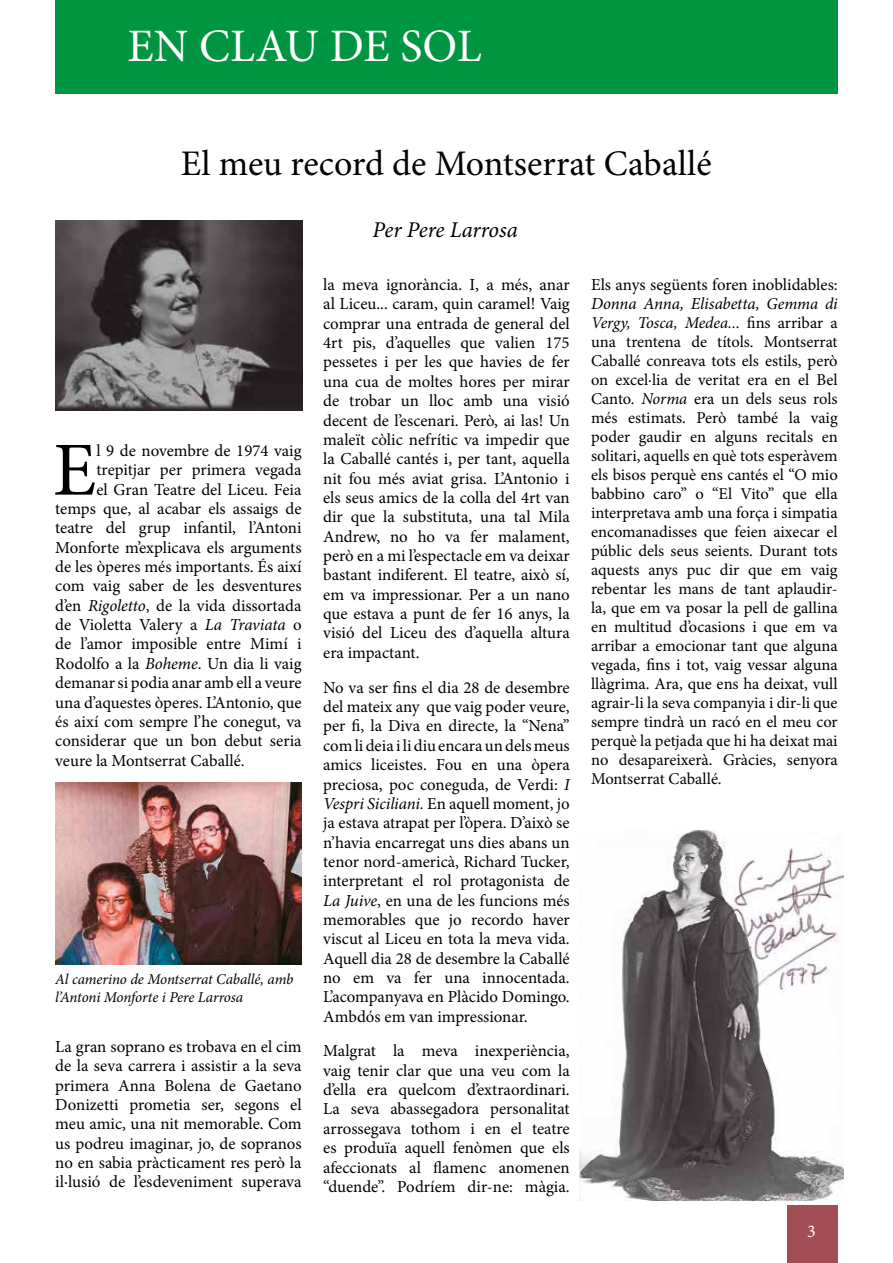
<style>
.page{position:relative;width:893px;height:1263px;background:#fff}
.page>*{position:absolute;margin:0;border:0;box-sizing:border-box;transform-origin:0 0}
.t1{font:76.35px "Minion Pro";color:#000}
.t2{font:46.5px "Minion Pro";color:#fff}
.t3{font:36px "Minion Pro";color:#000}
.t4{font:italic 22.5px "Minion Pro";letter-spacing:-.005em;color:#000}
.t5{font:18px "Minion Pro";color:#fff}
.t6{font:16.95px "Minion Pro";color:#000}
.t7{font:16.8px/19.4px "Minion Pro";color:#000;text-align:justify}
.t8{font:16.5px/18.9px "Minion Pro";color:#000;text-align:justify}
.t9{font:italic 15px/18px "Minion Pro";letter-spacing:-.01em;color:#000}
.s1{font-style:italic}
.s2{font-size:16.95px}
.s3{font-style:italic;font-size:16.5px}
</style>
<div class="page">
<div style="left:55px;top:0;width:783px;height:94px;background:#009641"></div>
<div style="left:787px;top:1205px;width:51px;height:58px;background:#a44d54"></div>
<img style="left:55px;top:220px;width:247px;height:190px">
<img style="left:55px;top:782px;width:247px;height:182px">
<img style="left:579px;top:831px;width:265px;height:369px">
<h2 class="t2" style="left:128px;top:15px;width:356px">EN CLAU DE SOL</h2>
<h3 class="t3" style="left:181px;top:139px;width:532px">El meu record de Montserrat Caballé</h3>
<h1 class="t1" style="left:53px;top:419px;width:45px">E</h1>
<p class="t7" style="left:96px;top:441px;width:207px">l 9 de novembre de 1974 vaig</p>
<p class="t7" style="left:96px;top:460px;width:207px">trepitjar per primera vegada</p>
<p class="t7" style="left:96px;top:480px;width:207px">el Gran Teatre del Liceu. Feia</p>
<p class="t7" style="left:55px;top:499px;width:248px">temps que, al acabar els assaigs de</p>
<p class="t7" style="left:55px;top:518px;width:248px">teatre del grup infantil, l’Antoni</p>
<p class="t7" style="left:55px;top:538px;width:248px">Monforte m’explicava els arguments</p>
<p class="t7" style="left:55px;top:557px;width:248px">de les òperes més importants. És així</p>
<p class="t7" style="left:55px;top:576px;width:248px">com vaig saber de les desventures</p>
<p class="t7" style="left:55px;top:596px;width:248px">d’en <span class="s1">Rigoletto</span>, de la vida dissortada</p>
<p class="t7" style="left:55px;top:615px;width:248px">de Violetta Valery a <span class="s1">La Traviata</span> o</p>
<p class="t7" style="left:55px;top:634px;width:248px">de l’amor imposible entre Mimí i</p>
<p class="t7" style="left:55px;top:654px;width:248px">Rodolfo a la <span class="s1">Boheme</span>. Un dia li vaig</p>
<p class="t7" style="left:55px;top:673px;width:248px">demanar si podia anar amb ell a veure</p>
<p class="t7" style="left:55px;top:692px;width:248px">una d’aquestes òperes. L’Antonio, que</p>
<p class="t7" style="left:55px;top:712px;width:248px">és així com sempre l’he conegut, va</p>
<p class="t7" style="left:55px;top:731px;width:248px">considerar que un bon debut seria</p>
<p class="t7" style="left:55px;top:751px;width:191px">veure la Montserrat Caballé.</p>
<p class="t9" style="left:55px;top:970px;width:240px">Al camerino de Montserrat Caballé, amb l’Antoni Monforte i Pere Larrosa</p>
<p class="t7" style="left:55px;top:1037px;width:248px">La gran soprano es trobava en el cim de la seva carrera i assistir a la seva primera Anna Bolena de Gaetano Donizetti prometia ser, segons el meu amic, una nit memorable. Com us podreu imaginar, jo, de sopranos no en sabia pràcticament res però la</p>
<p class="t6" style="left:55px;top:1171px;width:248px">il·lusió de l’esdeveniment superava</p>
<h3 class="t4" style="left:372px;top:214px;width:147px">Per Pere Larrosa</h3>
<p class="t6" style="left:323px;top:273px;width:248px">la meva ignorància. I, a més, anar</p>
<p class="t7" style="left:323px;top:294px;width:248px"><span class="s2">al</span> Liceu... caram, quin caramel! Vaig comprar una entrada de general del 4rt pis, d’aquelles que valien 175 pessetes i per les que havies de fer una cua de moltes hores per mirar de trobar un lloc amb una visió decent de l’escenari. Però, ai las! Un maleït còlic nefrític va impedir que la Caballé cantés i, per tant, aquella nit fou més aviat grisa. L’Antonio i els seus amics de la colla del 4rt van dir que la substituta, una tal Mila Andrew, no ho va fer malament, però en a mi l’espectacle em va deixar bastant indiferent. El teatre, això sí, em va impressionar. Per a un nano que estava a punt de fer 16 anys, la visió del Liceu des d’aquella altura era impactant.</p>
<p class="t7" style="left:323px;top:678px;width:248px">No va ser fins el dia 28 de desembre del mateix any que vaig poder veure, per fi, la Diva en directe, la “Nena” com li deia i li diu encara un dels meus amics liceistes. Fou en una òpera preciosa, poc coneguda, de Verdi: <span class="s1">I Vespri Siciliani.</span> En aquell moment, jo ja estava atrapat per l’òpera. D’això se n’havia encarregat uns dies abans un tenor nord-americà, Richard Tucker, interpretant el rol protagonista de <span class="s1">La Juive</span>, en una de les funcions més memorables que jo recordo haver viscut al Liceu en tota la meva vida.<br>Aquell dia 28 de desembre la Caballé no em va fer una innocentada.<br>L’acompanyava en Plàcido Domingo.<br>Ambdós em van impressionar.</p>
<p class="t7" style="left:323px;top:1041px;width:248px">Malgrat la meva inexperiència, vaig tenir clar que una veu com la d’ella era quelcom d’extraordinari.<br>La seva abassegadora personalitat arrossegava tothom i en el teatre es produïa aquell fenòmen que els afeccionats al flamenc anomenen “duende”. Podríem dir-ne: màgia.</p>
<p class="t7" style="left:591px;top:275px;width:248px">Els anys següents foren inoblidables:<br><span class="s1">Donna Anna, Elisabetta,</span> <span class="s3">Gemma di</span></p>
<p class="t8" style="left:591px;top:313px;width:248px"><span class="s1">Vergy, Tosca, Medea..</span>. fins arribar a una trentena de títols. Montserrat Caballé conreava tots els estils, però on excel·lia de veritat era en el Bel Canto. <span class="s1">Norma</span> era un dels seus rols més estimats. Però també la vaig poder gaudir en alguns recitals en solitari, aquells en què tots esperàvem els bisos perquè ens cantés el “O mio babbino caro” o “El Vito” que ella interpretava amb una força i simpatia encomanadisses que feien aixecar el públic dels seus seients. Durant tots aquests anys puc dir que em vaig rebentar les mans de tant aplaudir&shy;la, que em va posar la pell de gallina en multitud d’ocasions i que em va arribar a emocionar tant que alguna vegada, fins i tot, vaig vessar alguna llàgrima. Ara, que ens ha deixat, vull agrair-li la seva companyia i dir-li que sempre tindrà un racó en el meu cor perquè la petjada que hi ha deixat mai no desapareixerà. Gràcies, senyora Montserrat Caballé.</p>
<p class="t5" style="left:807px;top:1219px;width:10px">3</p>
</div>
